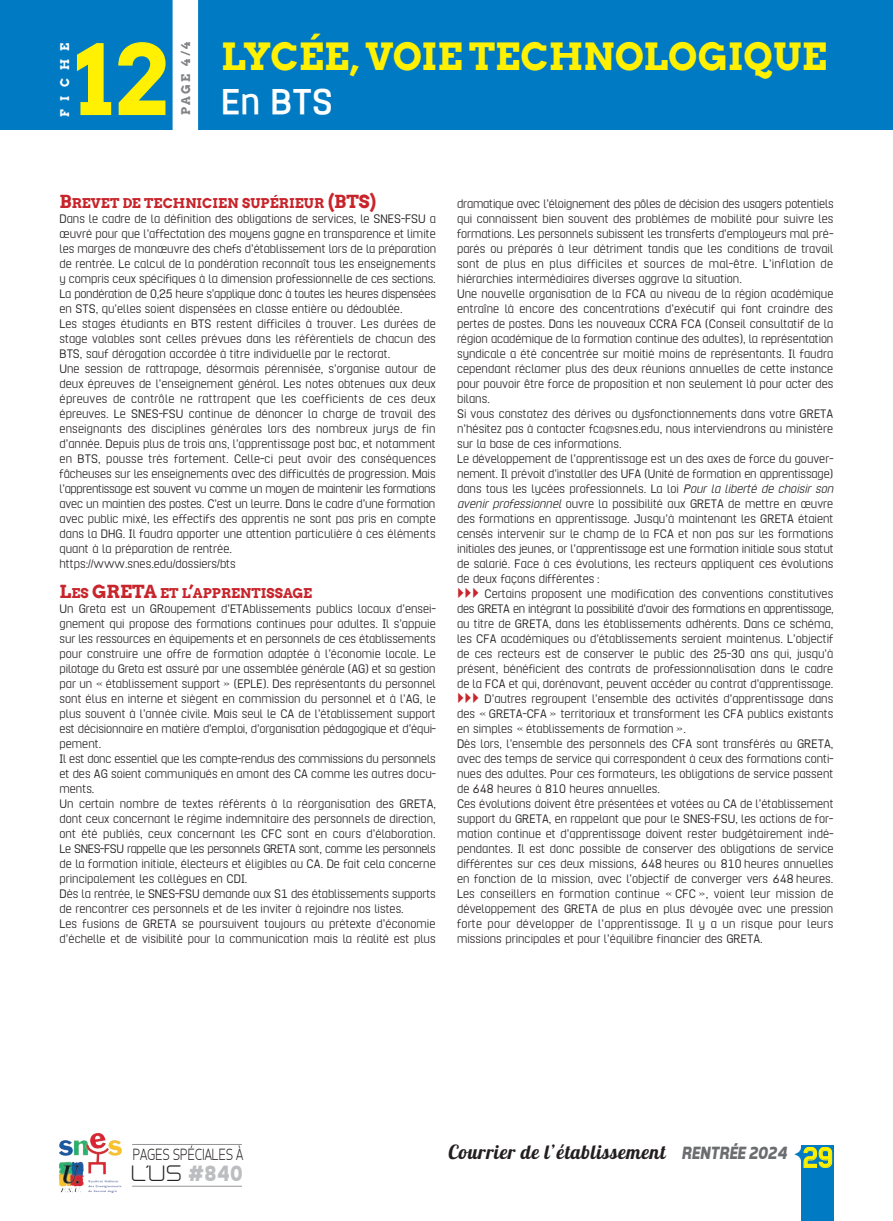
<style>
.page{position:relative;width:893px;height:1221px;background:#fff}
.page>*{position:absolute;margin:0;border:0;box-sizing:border-box;transform-origin:0 0}
.t1{font:700 96.9px "Arvo";color:#fff101}
.t2{font:700 40.5px "Hurufo&Numero";color:#fff}
.t3{font:700 37.5px "Arvo";color:#fff101}
.t4{font:19.5px "Lobster 1.4";letter-spacing:.03em;color:#231f20}
.t5{font:19.5px "Neogrey";color:#231f20}
.t6{font:300 16.5px "Tepeno Sans";color:#231f20;scale:.88 1}
.t7{font:100 14.25px/15px "Hurufo&Numero";color:#231f20}
.t8{font:100 14.25px "Hurufo&Numero";letter-spacing:-.02em;color:#231f20}
.t9{font:700 13.5px "Arvo";color:#c8242b}
.t10{font:700 12px "Arvo";color:#808285}
.t11{font:700 12px "Arvo";letter-spacing:.695em;color:#fff}
.s1{font-size:18px}
.s2{font-style:italic}
.s3{font-family:"Tepeno Sans";font-weight:700;font-style:italic;font-size:18px;color:#6c6d70}
.s4{color:#007bc3}
.s5{font-family:"Lastwaerkbold";font-size:28.5px;color:#fff101}
.s6{font-family:"Tepeno Sans";font-weight:700;font-size:22.5px;color:#bcbdc0}
</style>
<div class="page">
<div style="left:801px;top:1144px;width:32px;height:76px;background:#007bc3"></div>
<svg style="left:804px;top:1147px;width:28px;height:20px"></svg>
<hr style="left:132px;top:1143px;width:110px;height:1px;background:#939598">
<img style="left:59px;top:1132px;width:63px;height:42px">
<hr style="left:132px;top:1185px;width:110px;height:1px;background:#939598">
<div style="left:0;top:0;width:893px;height:130px;background:#007bc3"></div>
<div style="left:173px;top:0;width:25px;height:133px;background:#fff"></div>
<p class="t11" style="left:58px;top:117px;width:76px;rotate:-90deg">FICHE</p>
<h1 class="t1" style="left:75px;top:25px;width:95px">12</h1>
<p class="t10" style="left:179px;top:115px;width:75px;rotate:-90deg">PAGE 4/4</p>
<h3 class="t3" style="left:221px;top:35px;width:607px">LYCÉE, VOIE TECHNOLOGIQUE</h3>
<h2 class="t2" style="left:221px;top:83px;width:113px">En BTS</h2>
<p class="t9" style="left:60px;top:195px;width:318px"><span class="s1">B</span>REVET DE TECHNICIEN SUPÉRIEUR <span class="s1">(BTS)</span></p>
<p class="t7" style="left:60px;top:211px;width:378px">Dans le cadre de la définition des obligations de services, le SNES-FSU a œuvré pour que l’affectation des moyens gagne en transparence et limite les marges de manœuvre des chefs d’établissement lors de la préparation de rentrée. Le calcul de la pondération reconnaît tous les enseignements y compris ceux spécifiques à la dimension professionnelle de ces sections.<br>La pondération de 0,25 heure s’applique donc à toutes les heures dispensées en STS, qu’elles soient dispensées en classe entière ou dédoublée.<br>Les stages étudiants en BTS restent difficiles à trouver. Les durées de stage valables sont celles prévues dans les référentiels de chacun des BTS, sauf dérogation accordée à titre individuelle par le rectorat.<br>Une session de rattrapage, désormais pérennisée, s’organise autour de deux épreuves de l’enseignement général. Les notes obtenues aux deux épreuves de contrôle ne rattrapent que les coefficients de ces deux épreuves. Le SNES-FSU continue de dénoncer la charge de travail des enseignants des disciplines générales lors des nombreux jurys de fin d’année. Depuis plus de trois ans, l’apprentissage post bac, et notamment en BTS, pousse très fortement. Celle-ci peut avoir des conséquences fâcheuses sur les enseignements avec des difficultés de progression. Mais l’apprentissage est souvent vu comme un moyen de maintenir les formations avec un maintien des postes. C’est un leurre. Dans le cadre d’une formation avec public mixé, les effectifs des apprentis ne sont pas pris en compte dans la DHG. Il faudra apporter une attention particulière à ces éléments quant à la préparation de rentrée.<br>https://www.snes.edu/dossiers/bts</p>
<p class="t9" style="left:60px;top:585px;width:254px"><span class="s1">L</span>ES <span class="s1">GRETA</span> ET L<span class="s1">’</span>APPRENTISSAGE</p>
<p class="t7" style="left:60px;top:601px;width:378px">Un Greta est un GRoupement d’ETAblissements publics locaux d’ensei&shy;gnement qui propose des formations continues pour adultes. Il s’appuie sur les ressources en équipements et en personnels de ces établissements pour construire une offre de formation adaptée à l’économie locale. Le pilotage du Greta est assuré par une assemblée générale (AG) et sa gestion par un « établissement support » (EPLE). Des représentants du personnel sont élus en interne et siègent en commission du personnel et à l’AG, le plus souvent à l’année civile. Mais seul le CA de l’établissement support est décisionnaire en matière d’emploi, d’organisation pédagogique et d’équi&shy;pement.<br>Il est donc essentiel que les compte-rendus des commissions du personnels et des AG soient communiqués en amont des CA comme les autres docu&shy;ments.<br>Un certain nombre de textes référents à la réorganisation des GRETA, dont ceux concernant le régime indemnitaire des personnels de direction, ont été publiés, ceux concernant les CFC sont en cours d’élaboration.<br>Le SNES-FSU rappelle que les personnels GRETA sont, comme les personnels de la formation initiale, électeurs et éligibles au CA. De fait cela concerne principalement les collègues en CDI.<br>Dès la rentrée, le SNES-FSU demande aux S1 des établissements supports de rencontrer ces personnels et de les inviter à rejoindre nos listes.<br>Les fusions de GRETA se poursuivent toujours au prétexte d’économie d’échelle et de visibilité pour la communication mais la réalité est plus</p>
<p class="t7" style="left:457px;top:196px;width:378px">dramatique avec l’éloignement des pôles de décision des usagers potentiels qui connaissent bien souvent des problèmes de mobilité pour suivre les formations. Les personnels subissent les transferts d’employeurs mal pré&shy;parés ou préparés à leur détriment tandis que les conditions de travail sont de plus en plus difficiles et sources de mal-être. L’inflation de hiérarchies intermédiaires diverses aggrave la situation.<br>Une nouvelle organisation de la FCA au niveau de la région académique entraîne là encore des concentrations d’exécutif qui font craindre des pertes de postes. Dans les nouveaux CCRA FCA (Conseil consultatif de la région académique de la formation continue des adultes), la représentation syndicale a été concentrée sur moitié moins de représentants. Il faudra cependant réclamer plus des deux réunions annuelles de cette instance pour pouvoir être force de proposition et non seulement là pour acter des bilans.<br>Si vous constatez des dérives ou dysfonctionnements dans votre GRETA n’hésitez pas à contacter fca@snes.edu, nous interviendrons au ministère sur la base de ces informations.<br>Le développement de l’apprentissage est un des axes de force du gouver&shy;nement. Il prévoit d’installer des UFA (Unité de formation en apprentissage) dans tous les lycées professionnels. La loi <span class="s2">Pour la liberté de choisir son avenir professionnel</span> ouvre la possibilité aux GRETA de mettre en œuvre des formations en apprentissage. Jusqu’à maintenant les GRETA étaient censés intervenir sur le champ de la FCA et non pas sur les formations initiales des jeunes, or l’apprentissage est une formation initiale sous statut de salarié. Face à ces évolutions, les recteurs appliquent ces évolutions de deux façons différentes :</p>
<p class="t7" style="left:485px;top:586px;width:350px">Certains proposent une modification des conventions constitutives</p>
<p class="t8" style="left:457px;top:602px;width:378px">des GRETA en intégrant la possibilité d’avoir des formations en apprentissage,</p>
<p class="t7" style="left:457px;top:616px;width:378px">au titre de GRETA, dans les établissements adhérents. Dans ce schéma,</p>
<p class="t7" style="left:457px;top:631px;width:378px">les CFA académiques ou d’établissements seraient maintenus. L’objectif</p>
<p class="t7" style="left:457px;top:646px;width:378px">de ces recteurs est de conserver le public des 25-30 ans qui, jusqu’à</p>
<p class="t7" style="left:457px;top:661px;width:378px">présent, bénéficient des contrats de professionnalisation dans le cadre</p>
<p class="t7" style="left:457px;top:676px;width:378px">de la FCA et qui, dorénavant, peuvent accéder au contrat d’apprentissage.</p>
<p class="t7" style="left:485px;top:691px;width:350px">D’autres regroupent l’ensemble des activités d’apprentissage dans</p>
<p class="t7" style="left:457px;top:706px;width:378px">des « GRETA-CFA » territoriaux et transforment les CFA publics existants</p>
<p class="t7" style="left:457px;top:721px;width:231px">en simples « établissements de formation ».</p>
<p class="t7" style="left:457px;top:736px;width:378px">Dès lors, l’ensemble des personnels des CFA sont transférés au GRETA,</p>
<p class="t7" style="left:457px;top:751px;width:378px">avec des temps de service qui correspondent à ceux des formations conti-</p>
<p class="t7" style="left:457px;top:766px;width:378px">nues des adultes. Pour ces formateurs, les obligations de service passent</p>
<p class="t7" style="left:457px;top:781px;width:204px">de 648 heures à 810 heures annuelles.</p>
<p class="t7" style="left:457px;top:796px;width:378px">Ces évolutions doivent être présentées et votées au CA de l’établissement</p>
<p class="t7" style="left:457px;top:811px;width:378px">support du GRETA, en rappelant que pour le SNES-FSU, les actions de for-</p>
<p class="t7" style="left:457px;top:826px;width:378px">mation continue et d’apprentissage doivent rester budgétairement indé-</p>
<p class="t7" style="left:457px;top:841px;width:378px">pendantes. Il est donc possible de conserver des obligations de service</p>
<p class="t7" style="left:457px;top:856px;width:378px">différentes sur ces deux missions, 648 heures ou 810 heures annuelles</p>
<p class="t7" style="left:457px;top:871px;width:378px">en fonction de la mission, avec l’objectif de converger vers 648 heures.</p>
<p class="t7" style="left:457px;top:886px;width:378px">Les conseillers en formation continue « CFC », voient leur mission de</p>
<p class="t7" style="left:457px;top:901px;width:378px">développement des GRETA de plus en plus dévoyée avec une pression</p>
<p class="t7" style="left:457px;top:916px;width:378px">forte pour développer de l’apprentissage. Il y a un risque pour leurs</p>
<p class="t7" style="left:457px;top:931px;width:307px">missions principales et pour l’équilibre financier des GRETA.</p>
<p class="t6" style="left:132px;top:1144px;width:127px">PAGES SPÉCIALES À</p>
<h3 class="t4" style="left:449px;top:1140px;width:386px">Courrier de l’établissement <span class="s3">RENTRÉE 2024</span> <span class="s4">✦</span><span class="s5">29</span></h3>
<h3 class="t5" style="left:132px;top:1161px;width:111px">L’US <span class="s6">#840</span></h3>
</div>
